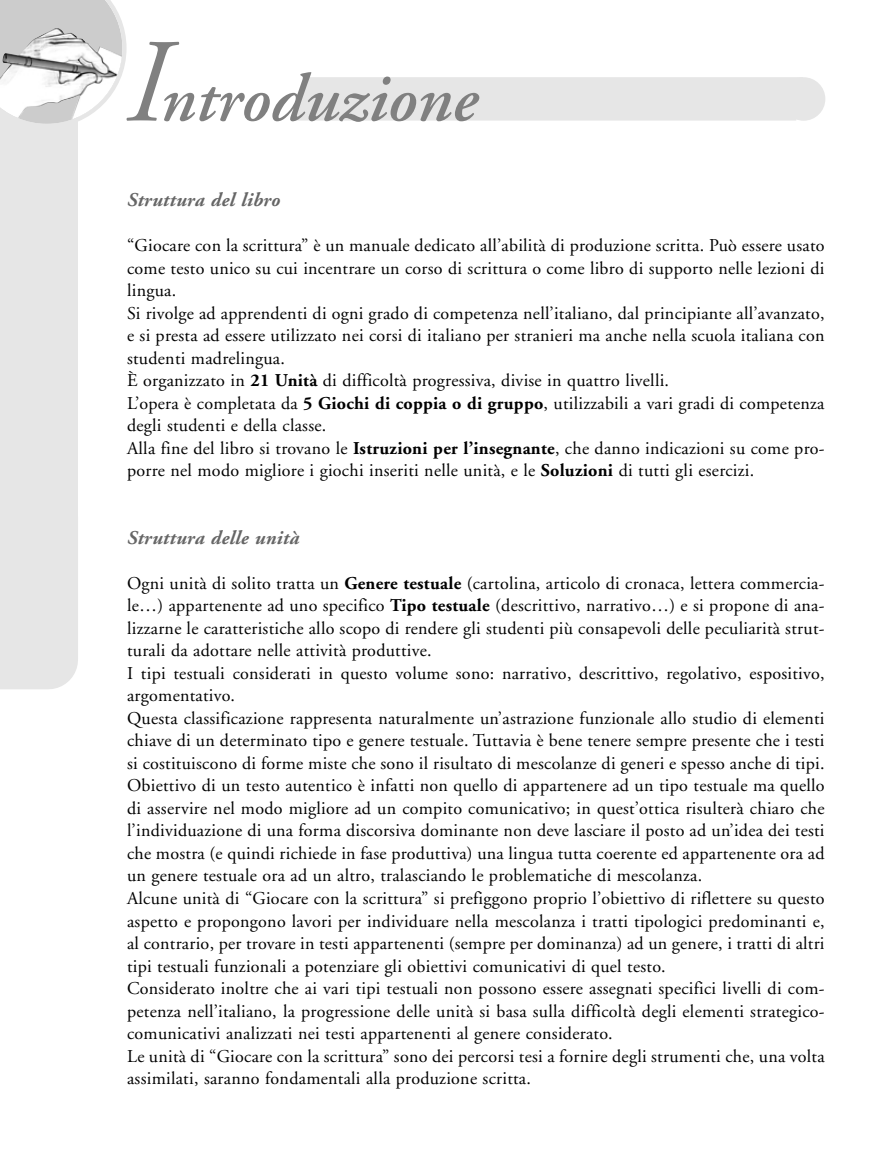
<style>
.page{position:relative;width:893px;height:1169px;background:#fff}
.page>*{position:absolute;margin:0;border:0;box-sizing:border-box;transform-origin:0 0}
.t1{font:italic 600 67.5px "Adobe Garamond";color:#808080}
.t2{font:italic 700 19.5px "Adobe Garamond";letter-spacing:.015em;color:#666}
.t3{font:18px/22.5px "Adobe Garamond";letter-spacing:.015em;color:#000}
.s1{font-weight:400;font-size:118.5px}
.s2{font-weight:700}
</style>
<div class="page">
<div style="left:0;top:0;width:78px;height:583px;background:#e6e6e6"></div>
<div style="left:293px;top:77px;width:505px;height:44px;background:#e6e6e6"></div>
<div style="left:781px;top:77px;width:44px;height:44px;background:#e6e6e6;border-radius:50%"></div>
<svg style="left:0;top:0;width:126px;height:124px"></svg>
<div style="left:0;top:603px;width:78px;height:86px;background:#e6e6e6"></div>
<div style="left:0;top:449px;width:78px;height:154px;background:#e6e6e6"></div>
<div style="left:0;top:0;width:20px;height:17px;background:#ccc"></div>
<h1 class="t1" style="left:126px;top:72px;width:353px"><span class="s1">I</span>ntroduzione</h1>
<p class="t2" style="left:127px;top:192px;width:155px">Struttura del libro</p>
<p class="t3" style="left:127px;top:236px;width:699px">“Giocare con la scrittura” è un manuale dedicato all’abilità di produzione scritta. Può essere usato come testo unico su cui incentrare un corso di scrittura o come libro di supporto nelle lezioni di lingua.<br>Si rivolge ad apprendenti di ogni grado di competenza nell’italiano, dal principiante all’avanzato, e si presta ad essere utilizzato nei corsi di italiano per stranieri ma anche nella scuola italiana con studenti madrelingua.<br>È organizzato in <span class="s2">21 Unità</span> di difficoltà progressiva, divise in quattro livelli.<br>L’opera è completata da <span class="s2">5 Giochi di coppia o di gruppo</span>, utilizzabili a vari gradi di competenza degli studenti e della classe.<br>Alla fine del libro si trovano le <span class="s2">Istruzioni per l’insegnante</span>, che danno indicazioni su come pro&shy;porre nel modo migliore i giochi inseriti nelle unità, e le <span class="s2">Soluzioni</span> di tutti gli esercizi.</p>
<p class="t2" style="left:127px;top:530px;width:174px">Struttura delle unità</p>
<p class="t3" style="left:127px;top:573px;width:699px">Ogni unità di solito tratta un <span class="s2">Genere testuale</span> (cartolina, articolo di cronaca, lettera commercia&shy;le…) appartenente ad uno specifico <span class="s2">Tipo testuale</span> (descrittivo, narrativo…) e si propone di ana&shy;lizzarne le caratteristiche allo scopo di rendere gli studenti più consapevoli delle peculiarità strut&shy;turali da adottare nelle attività produttive.<br>I tipi testuali considerati in questo volume sono: narrativo, descrittivo, regolativo, espositivo, argomentativo.<br>Questa classificazione rappresenta naturalmente un’astrazione funzionale allo studio di elementi chiave di un determinato tipo e genere testuale. Tuttavia è bene tenere sempre presente che i testi si costituiscono di forme miste che sono il risultato di mescolanze di generi e spesso anche di tipi.<br>Obiettivo di un testo autentico è infatti non quello di appartenere ad un tipo testuale ma quello di asservire nel modo migliore ad un compito comunicativo; in quest’ottica risulterà chiaro che l’individuazione di una forma discorsiva dominante non deve lasciare il posto ad un’idea dei testi che mostra (e quindi richiede in fase produttiva) una lingua tutta coerente ed appartenente ora ad un genere testuale ora ad un altro, tralasciando le problematiche di mescolanza.<br>Alcune unità di “Giocare con la scrittura” si prefiggono proprio l’obiettivo di riflettere su questo aspetto e propongono lavori per individuare nella mescolanza i tratti tipologici predominanti e, al contrario, per trovare in testi appartenenti (sempre per dominanza) ad un genere, i tratti di altri tipi testuali funzionali a potenziare gli obiettivi comunicativi di quel testo.<br>Considerato inoltre che ai vari tipi testuali non possono essere assegnati specifici livelli di com&shy;petenza nell’italiano, la progressione delle unità si basa sulla difficoltà degli elementi strategico&shy;comunicativi analizzati nei testi appartenenti al genere considerato.<br>Le unità di “Giocare con la scrittura” sono dei percorsi tesi a fornire degli strumenti che, una volta assimilati, saranno fondamentali alla produzione scritta.</p>
</div>
